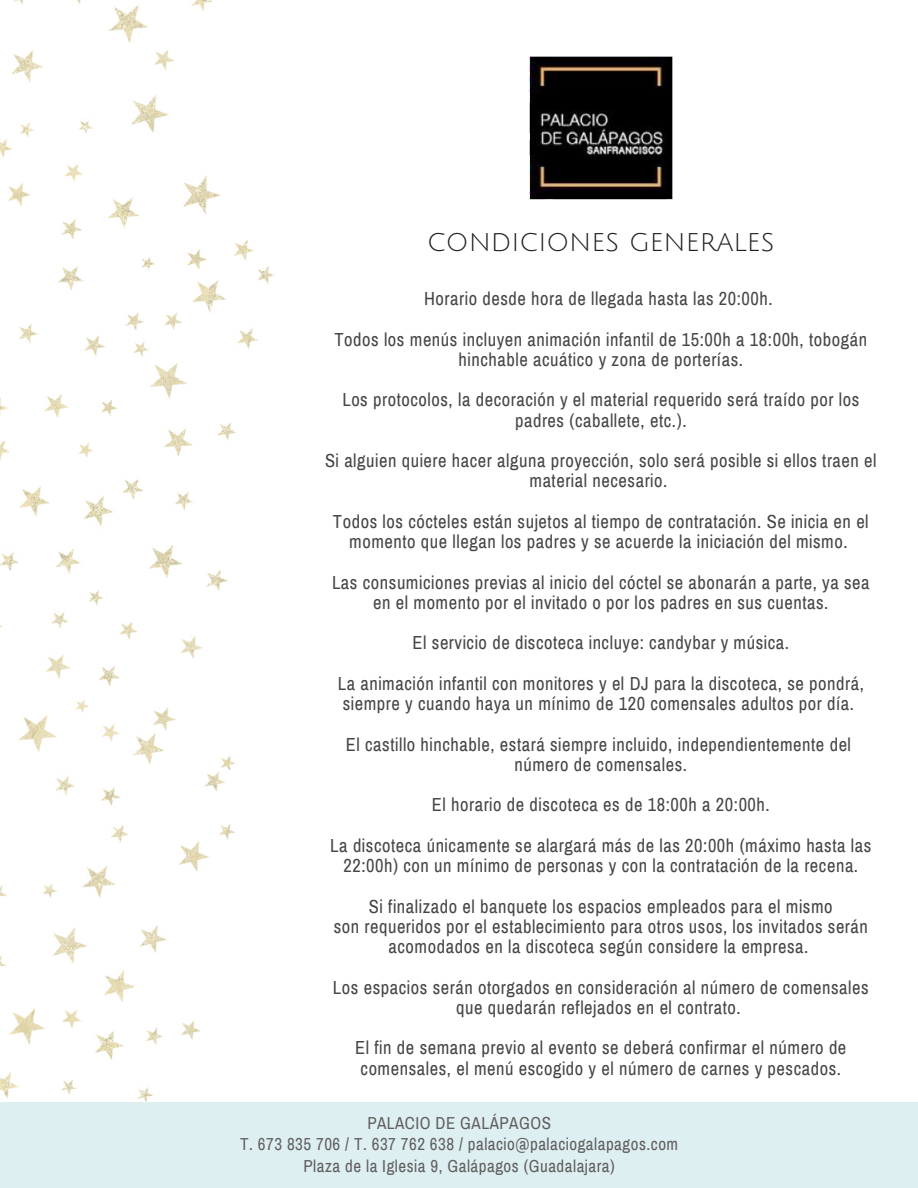
<style>
.page{position:relative;width:918px;height:1188px;background:#fff}
.page>*{position:absolute;margin:0;border:0;box-sizing:border-box;transform-origin:0 0}
.t1{font:28.05px "Julius Sans One";color:#231f1f}
.t2{font:18.45px/40.5px "Archivo Narrow";letter-spacing:.03em;color:#454648;text-align:center}
.t3{font:16.95px/21.3px "Archivo Narrow";letter-spacing:.03em;color:#605f5f;text-align:center}
</style>
<div class="page">
<img style="left:529px;top:56px;width:143px;height:143px">
<img style="left:0;top:0;width:274px;height:1102px">
<div style="left:0;top:1102px;width:918px;height:86px;background:#deeff1"></div>
<h1 class="t1" style="left:427px;top:227px;width:349px">CONDICIONES GENERALES</h1>
<p class="t2" style="left:334px;top:279px;width:534px">Horario desde hora de llegada hasta las 20:00h.<br>Todos los menús incluyen animación infantil de 15:00h a 18:00h, tobogán</p>
<p class="t2" style="left:342px;top:340px;width:518px">hinchable acuático y zona de porterías.<br>Los protocolos, la decoración y el material requerido será traído por los</p>
<p class="t2" style="left:325px;top:400px;width:553px">padres (caballete, etc.).<br>Si alguien quiere hacer alguna proyección, solo será posible si ellos traen el</p>
<p class="t2" style="left:333px;top:461px;width:537px">material necesario.<br>Todos los cócteles están sujetos al tiempo de contratación. Se inicia en el</p>
<p class="t2" style="left:332px;top:522px;width:539px">momento que llegan los padres y se acuerde la iniciación del mismo.<br>Las consumiciones previas al inicio del cóctel se abonarán a parte, ya sea</p>
<p class="t2" style="left:338px;top:583px;width:528px">en el momento por el invitado o por los padres en sus cuentas.<br>El servicio de discoteca incluye: candybar y música.<br>La animación infantil con monitores y el DJ para la discoteca, se pondrá,</p>
<p class="t2" style="left:343px;top:684px;width:513px;text-align:left">siempre y cuando haya un mínimo de 120 comensales adultos por día.<br>El castillo hinchable, estará siempre incluido, independientemente del</p>
<p class="t2" style="left:330px;top:745px;width:543px">número de comensales.<br>El horario de discoteca es de 18:00h a 20:00h.<br>La discoteca únicamente se alargará más de las 20:00h (máximo hasta las</p>
<p class="t2" style="left:343px;top:846px;width:516px">22:00h) con un mínimo de personas y con la contratación de la recena.<br>Si finalizado el banquete los espacios empleados para el mismo</p>
<p class="t2" style="left:334px;top:917px;width:536px;line-height:20.2px">son requeridos por el establecimiento para otros usos, los invitados serán acomodados en la discoteca según considere la empresa.</p>
<p class="t2" style="left:333px;top:977px;width:537px;line-height:20.2px">Los espacios serán otorgados en consideración al número de comensales que quedarán reflejados en el contrato.</p>
<p class="t2" style="left:355px;top:1038px;width:493px;line-height:20.2px;text-align:left">El fin de semana previo al evento se deberá confirmar el número de comensales, el menú escogido y el número de carnes y pescados.</p>
<p class="t3" style="left:240px;top:1112px;width:440px">PALACIO DE GALÁPAGOS<br>T. 673 835 706 / T. 637 762 638 / palacio@palaciogalapagos.com<br>Plaza de la Iglesia 9, Galápagos (Guadalajara)</p>
</div>
